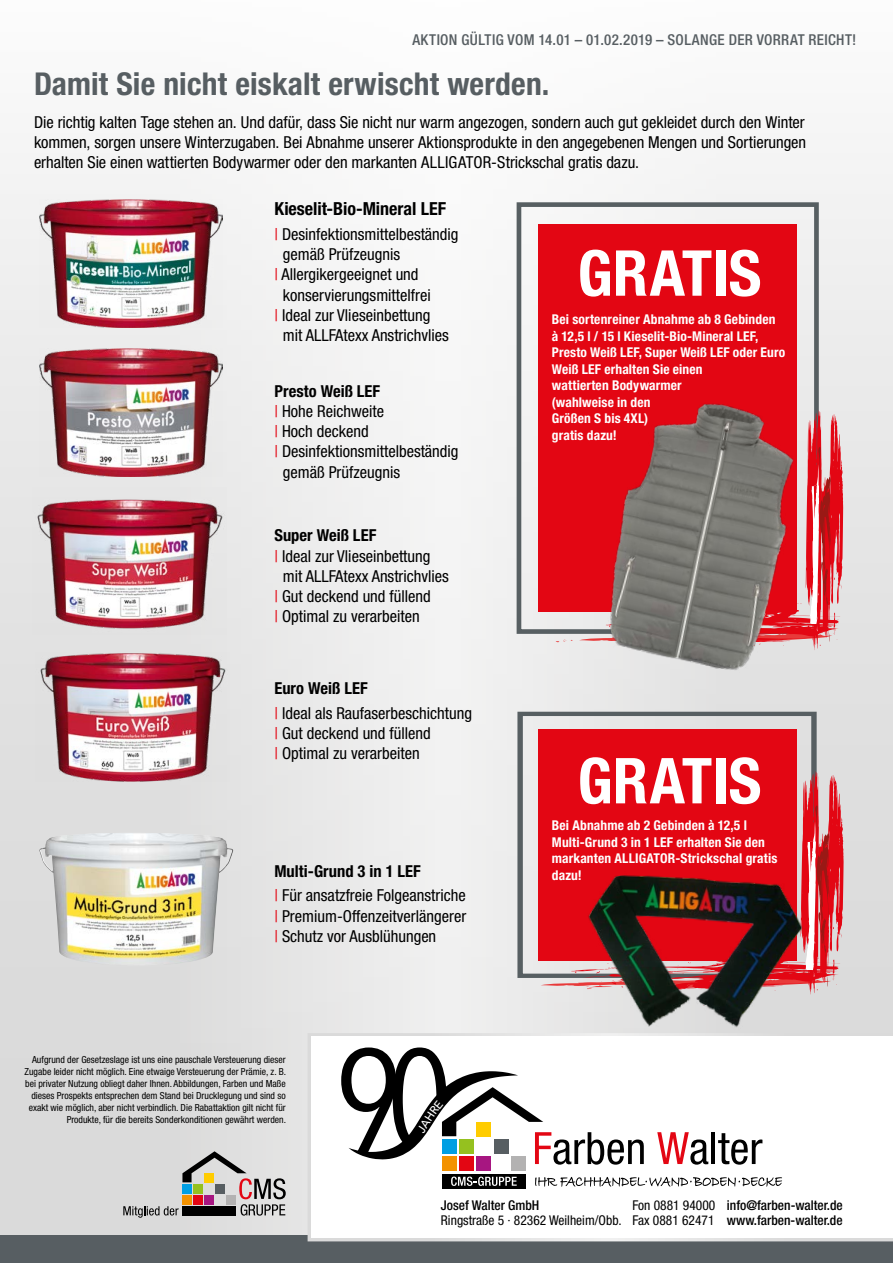
<style>
.page{position:relative;width:893px;height:1263px;background:#fff}
.page>*{position:absolute;margin:0;border:0;box-sizing:border-box;transform-origin:0 0}
.t1{font:700 condensed 63.3px "Helvetica Neue LT Pro";color:#fff}
.t2{font:700 condensed 31.5px "Helvetica Neue LT Pro";letter-spacing:.005em;color:#575e62}
.t3{font:700 condensed 18px "Helvetica Neue LT Pro";color:#000}
.t4{font:condensed 16.5px/20.2px "Helvetica Neue LT Pro";color:#000}
.t5{font:700 condensed 16.5px "Helvetica Neue LT Pro";letter-spacing:.005em;color:#000}
.t6{font:500 condensed 15px "Helvetica Neue LT Pro";letter-spacing:.02em;color:#575e62}
.t7{font:700 condensed 13.5px/16.5px "Helvetica Neue LT Pro";letter-spacing:.01em;color:#fff}
.t8{font:500 condensed 13.5px/15px "Helvetica Neue LT Pro";color:#000}
.t9{font:condensed 13.5px/15px "Helvetica Neue LT Pro";color:#000}
.t10{font:condensed 9.75px/12px "Helvetica Neue LT Pro";color:#000;text-align:right}
.s1{color:#e30613}
.s2{font-weight:700}
</style>
<div class="page">
<div style="left:0;top:0;width:893px;height:1254px;background:linear-gradient(to bottom,#fbfafa,#dbdbdb)"></div>
<div style="left:0;top:1235px;width:893px;height:28px;background:#575e62"></div>
<svg style="left:308px;top:1033px;width:585px;height:208px"></svg>
<svg style="left:123px;top:1151px;width:163px;height:67px"></svg>
<div style="left:517px;top:202px;width:302px;height:432px;border:5px solid #575f62"></div>
<div style="left:539px;top:224px;width:258px;height:388px;background:#e30613"></div>
<svg style="left:555px;top:639px;width:18px;height:3px"></svg>
<svg style="left:579px;top:410px;width:264px;height:240px"></svg>
<div style="left:518px;top:711px;width:298px;height:267px;border:5px solid #575f62"></div>
<div style="left:538px;top:729px;width:258px;height:231px;background:#e30613"></div>
<svg style="left:540px;top:771px;width:304px;height:223px"></svg>
<img style="left:35px;top:652px;width:194px;height:130px">
<img style="left:33px;top:488px;width:193px;height:146px">
<img style="left:39px;top:199px;width:184px;height:128px">
<img style="left:39px;top:349px;width:184px;height:127px">
<img style="left:39px;top:833px;width:194px;height:133px">
<img style="left:582px;top:379px;width:235px;height:305px">
<img style="left:581px;top:869px;width:229px;height:166px">
<svg style="left:535px;top:1177px;width:247px;height:10px"></svg>
<div style="left:477px;top:1157px;width:14px;height:14px;background:#a71681"></div>
<div style="left:459px;top:1157px;width:15px;height:14px;background:#e30613"></div>
<div style="left:511px;top:1157px;width:15px;height:14px;background:#b3b2b2"></div>
<div style="left:442px;top:1157px;width:14px;height:14px;background:#f39200"></div>
<div style="left:442px;top:1174px;width:84px;height:14px;background:#000"></div>
<svg style="left:657px;top:1132px;width:51px;height:33px"></svg>
<hr style="left:712px;top:1132px;width:3px;height:32px;background:#000">
<svg style="left:718px;top:1133px;width:44px;height:32px"></svg>
<svg style="left:451px;top:1176px;width:66px;height:10px"></svg>
<svg style="left:341px;top:1047px;width:303px;height:118px"></svg>
<p class="t6" style="left:412px;top:30px;width:446px">AKTION GÜLTIG VOM 14.01 – 01.02.2019 – SOLANGE DER VORRAT REICHT!</p>
<h2 class="t2" style="left:34px;top:65px;width:517px">Damit Sie nicht eiskalt erwischt werden.</h2>
<p class="t4" style="left:34px;top:112px;width:773px;text-align:justify">Die richtig kalten Tage stehen an. Und dafür, dass Sie nicht nur warm angezogen, sondern auch gut gekleidet durch den Winter kommen, sorgen unsere Winterzugaben. Bei Abnahme unserer Aktionsprodukte in den angegebenen Mengen und Sortierungen erhalten Sie einen wattierten Bodywarmer oder den markanten ALLIGATOR-Strickschal gratis dazu.</p>
<p class="t3" style="left:274px;top:198px;width:173px">Kieselit-Bio-Mineral LEF</p>
<p class="t4" style="left:274px;top:224px;width:186px"><span class="s1">|</span> Desinfektionsmittelbeständig</p>
<p class="t4" style="left:283px;top:244px;width:119px">gemäß Prüfzeugnis</p>
<p class="t4" style="left:274px;top:264px;width:146px"><span class="s1">|</span> Allergikergeeignet und</p>
<p class="t4" style="left:283px;top:284px;width:149px">konservierungsmittelfrei</p>
<p class="t4" style="left:274px;top:305px;width:158px"><span class="s1">|</span> Ideal zur Vlieseinbettung</p>
<p class="t4" style="left:283px;top:325px;width:168px">mit ALLFAtexx Anstrichvlies</p>
<p class="t5" style="left:274px;top:381px;width:107px">Presto Weiß LEF</p>
<p class="t4" style="left:274px;top:401px;width:111px"><span class="s1">|</span> Hohe Reichweite</p>
<p class="t4" style="left:274px;top:421px;width:96px"><span class="s1">|</span> Hoch deckend</p>
<p class="t4" style="left:274px;top:441px;width:186px"><span class="s1">|</span> Desinfektionsmittelbeständig</p>
<p class="t4" style="left:283px;top:461px;width:119px">gemäß Prüfzeugnis</p>
<p class="t5" style="left:274px;top:526px;width:103px">Super Weiß LEF</p>
<p class="t4" style="left:274px;top:545px;width:158px"><span class="s1">|</span> Ideal zur Vlieseinbettung</p>
<p class="t4" style="left:283px;top:566px;width:168px">mit ALLFAtexx Anstrichvlies</p>
<p class="t4" style="left:274px;top:586px;width:158px"><span class="s1">|</span> Gut deckend und füllend</p>
<p class="t4" style="left:274px;top:606px;width:147px"><span class="s1">|</span> Optimal zu verarbeiten</p>
<p class="t4" style="left:274px;top:676px;width:199px;line-height:24.5px"><span class="s2">Euro Weiß LEF<br></span><span class="s1">|</span> Ideal als Raufaserbeschichtung</p>
<p class="t4" style="left:274px;top:723px;width:158px"><span class="s1">|</span> Gut deckend und füllend <span class="s1">|</span> Optimal zu verarbeiten</p>
<p class="t4" style="left:274px;top:859px;width:193px;line-height:24.5px"><span class="s2">Multi-Grund 3 in 1 LEF<br></span><span class="s1">|</span> Für ansatzfreie Folgeanstriche</p>
<p class="t4" style="left:274px;top:905px;width:193px"><span class="s1">|</span> Premium-Offenzeitverlängerer <span class="s1">|</span> Schutz vor Ausblühungen</p>
<p class="t10" style="left:25px;top:1053px;width:263px">Aufgrund der Gesetzeslage ist uns eine pauschale Versteuerung dieser Zugabe leider nicht möglich. Eine etwaige Versteuerung der Prämie, z. B. bei privater Nutzung obliegt daher Ihnen. Abbildungen, Farben und Maße dieses Prospekts entsprechen dem Stand bei Drucklegung und sind so exakt wie möglich, aber nicht verbindlich. Die Rabattaktion gilt nicht für Produkte, für die bereits Sonderkonditionen gewährt werden.</p>
<h1 class="t1" style="left:577px;top:235px;width:185px">GRATIS</h1>
<p class="t7" style="left:552px;top:311px;width:235px">Bei sortenreiner Abnahme ab 8 Gebinden à 12,5 l / 15 l Kieselit-Bio-Mineral LEF,<br>Presto Weiß LEF, Super Weiß LEF oder Euro<br>Weiß LEF erhalten Sie einen<br>wattierten Bodywarmer<br>(wahlweise in den<br>Größen S bis 4XL)<br>gratis dazu!</p>
<h1 class="t1" style="left:577px;top:743px;width:185px">GRATIS</h1>
<p class="t7" style="left:552px;top:817px;width:227px">Bei Abnahme ab 2 Gebinden à 12,5 l<br>Multi-Grund 3 in 1 LEF erhalten Sie den markanten ALLIGATOR-Strickschal gratis dazu!</p>
<p class="t8" style="left:441px;top:1197px;width:100px">Josef Walter GmbH</p>
<p class="t9" style="left:441px;top:1212px;width:182px">Ringstraße 5 · 82362 Weilheim/Obb.</p>
<p class="t9" style="left:632px;top:1197px;width:84px">Fon 0881 94000<br>Fax 0881 62471</p>
<p class="t8" style="left:727px;top:1197px;width:117px">info@farben-walter.de www.farben-walter.de</p>
</div>
